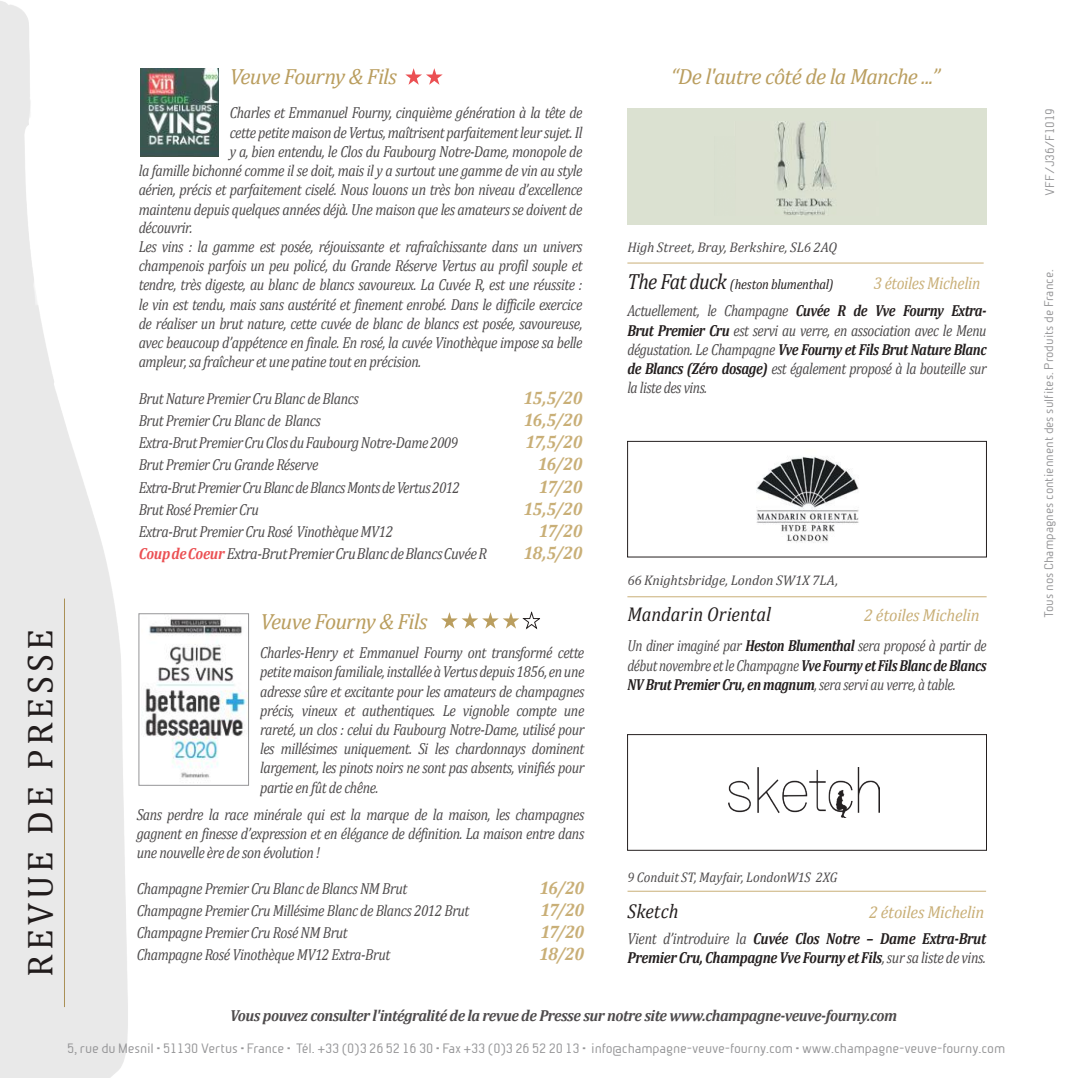
<style>
.page{position:relative;width:1078px;height:1078px;background:#fff}
.page>*{position:absolute;margin:0;border:0;box-sizing:border-box;transform-origin:0 0}
.t1{font:36px "Cambria";letter-spacing:.115em;color:#241f1f}
.t2{font:italic 22px "Cambria";letter-spacing:-.035em;color:#ba9e5f}
.t3{font:italic 20px "Cambria";color:#241f1f;scale:.92 1}
.t4{font:italic 700 18px "Cambria";letter-spacing:-.03em;color:#c9af77;scale:.96 1}
.t5{font:italic 17.2px "Cambria";letter-spacing:-.015em;color:#c9af77;scale:.96 1}
.t6{font:italic 17.2px "Cambria";letter-spacing:-.015em;color:#c9af77;scale:.9 1}
.t7{font:italic 16px/19.2px "Cambria";letter-spacing:-.03em;color:#4e4b4c;text-align:justify;scale:.87 1}
.t8{font:italic 16px/19.2px "Cambria";letter-spacing:-.03em;color:#4e4b4c;text-align:justify;scale:.85 1}
.t9{font:italic 16px/19.2px "Cambria";letter-spacing:-.03em;color:#4e4b4c;text-align:justify;scale:.83 1}
.t10{font:italic 700 16px/19.2px "Cambria";letter-spacing:-.02em;color:#241f1f;scale:.87 1}
.t11{font:italic 700 16px "Cambria";letter-spacing:-.03em;color:#4e4b4c;scale:.94 1}
.t12{font:italic 16px "Cambria";letter-spacing:-.03em;color:#4e4b4c;scale:.9 1}
.t13{font:italic 14px "Cambria";letter-spacing:-.01em;color:#4e4b4c}
.t14{font:italic 14px "Cambria";letter-spacing:-.01em;color:#4e4b4c;scale:.94 1}
.t15{font:italic 14px "Cambria";letter-spacing:-.02em;color:#241f1f;scale:.9 1}
.t16{font:13px "Beta Sans";letter-spacing:-.01em;color:#969698}
.t17{font:12px "Beta Sans";color:#969698}
.t18{font:12px "Beta Sans";letter-spacing:-.02em;color:#969698}
.s1{font-weight:700;color:#eb5053}
.s2{font-size:22px}
.s3{font-weight:700;color:#241f1f}
.s4{font-weight:400;color:#4e4b4c}
</style>
<div class="page">
<img style="left:141px;top:68px;width:77px;height:88px">
<img style="left:0;top:1px;width:128px;height:1076px">
<svg style="left:405px;top:68px;width:37px;height:17px"></svg>
<img style="left:145px;top:618px;width:102px;height:160px">
<div style="left:139px;top:613px;width:110px;height:172px;border:1px solid #969698"></div>
<svg style="left:441px;top:611px;width:99px;height:18px"></svg>
<div style="left:627px;top:108px;width:359px;height:116px;background:#dbe1d1"></div>
<img style="left:776px;top:121px;width:57px;height:94px">
<hr style="left:627px;top:262px;width:356px;height:1px;background:#c9af77">
<img style="left:756px;top:456px;width:103px;height:87px">
<div style="left:627px;top:441px;width:359px;height:116px;border:1px solid #241f1f"></div>
<hr style="left:627px;top:596px;width:359px;height:1px;background:#c9af77">
<img style="left:728px;top:767px;width:151px;height:49px">
<div style="left:627px;top:734px;width:359px;height:116px;border:1px solid #241f1f"></div>
<hr style="left:627px;top:890px;width:358px;height:1px;background:#c9af77">
<h1 class="t1" style="left:18px;top:976px;width:349px;rotate:-90deg">REVUE DE PRESSE</h1>
<h2 class="t2" style="left:230px;top:61px;width:169px">Veuve Fourny &amp; Fils</h2>
<p class="t7" style="left:230px;top:102px;width:407px">Charles et Emmanuel Fourny, cinquième génération à la tête de</p>
<p class="t7" style="left:230px;top:122px;width:407px">cette petite maison de Vertus, maîtrisent parfaitement leur sujet. Il</p>
<p class="t7" style="left:230px;top:141px;width:407px">y a, bien entendu, le Clos du Faubourg Notre-Dame, monopole de</p>
<p class="t7" style="left:139px;top:160px;width:511px">la famille bichonné comme il se doit, mais il y a surtout une gamme de vin au style</p>
<p class="t7" style="left:139px;top:180px;width:511px">aérien, précis et parfaitement ciselé. Nous louons un très bon niveau d’excellence</p>
<p class="t7" style="left:139px;top:199px;width:511px">maintenu depuis quelques années déjà. Une maison que les amateurs se doivent de</p>
<p class="t7" style="left:139px;top:217px;width:63px">découvrir.</p>
<p class="t7" style="left:139px;top:236px;width:511px">Les vins : la gamme est posée, réjouissante et rafraîchissante dans un univers</p>
<p class="t7" style="left:139px;top:255px;width:511px">champenois parfois un peu policé, du Grande Réserve Vertus au profil souple et</p>
<p class="t7" style="left:139px;top:274px;width:511px">tendre, très digeste, au blanc de blancs savoureux. La Cuvée R, est une réussite :</p>
<p class="t7" style="left:139px;top:294px;width:511px">le vin est tendu, mais sans austérité et finement enrobé. Dans le difficile exercice</p>
<p class="t7" style="left:139px;top:313px;width:511px">de réaliser un brut nature, cette cuvée de blanc de blancs est posée, savoureuse,</p>
<p class="t7" style="left:139px;top:332px;width:511px">avec beaucoup d’appétence en finale. En rosé, la cuvée Vinothèque impose sa belle</p>
<p class="t7" style="left:139px;top:351px;width:326px">ampleur, sa fraîcheur et une patine tout en précision.</p>
<p class="t7" style="left:139px;top:388px;width:254px">Brut Nature Premier Cru Blanc de Blancs</p>
<p class="t4" style="left:523px;top:385px;width:63px">15,5/20</p>
<p class="t7" style="left:139px;top:410px;width:211px">Brut Premier Cru Blanc de Blancs</p>
<p class="t4" style="left:523px;top:407px;width:63px">16,5/20</p>
<p class="t7" style="left:139px;top:432px;width:368px">Extra-Brut Premier Cru Clos du Faubourg Notre-Dame 2009</p>
<p class="t4" style="left:525px;top:429px;width:61px">17,5/20</p>
<p class="t7" style="left:139px;top:454px;width:208px">Brut Premier Cru Grande Réserve</p>
<p class="t4" style="left:537px;top:451px;width:48px">16/20</p>
<p class="t7" style="left:139px;top:476px;width:370px">Extra-Brut Premier Cru Blanc de Blancs Monts de Vertus 2012</p>
<p class="t4" style="left:538px;top:473px;width:47px">17/20</p>
<p class="t7" style="left:139px;top:498px;width:140px">Brut Rosé Premier Cru</p>
<p class="t4" style="left:523px;top:495px;width:63px">15,5/20</p>
<p class="t7" style="left:139px;top:520px;width:294px">Extra-Brut Premier Cru Rosé Vinothèque MV12</p>
<p class="t4" style="left:538px;top:517px;width:47px">17/20</p>
<p class="t12" style="left:139px;top:541px;width:388px"><span class="s1">Coup de Coeur</span> Extra-Brut Premier Cru Blanc de Blancs Cuvée R</p>
<p class="t4" style="left:523px;top:539px;width:63px">18,5/20</p>
<h2 class="t2" style="left:260px;top:605px;width:169px">Veuve Fourny &amp; Fils</h2>
<p class="t7" style="left:260px;top:642px;width:374px">Charles-Henry et Emmanuel Fourny ont transformé cette petite maison familiale, installée à Vertus depuis 1856, en une adresse sûre et excitante pour les amateurs de champagnes précis, vineux et authentiques. Le vignoble compte une rareté, un clos : celui du Faubourg Notre-Dame, utilisé pour les millésimes uniquement. Si les chardonnays dominent largement, les pinots noirs ne sont pas absents, vinifiés pour partie en fût de chêne.</p>
<p class="t7" style="left:137px;top:803px;width:516px">Sans perdre la race minérale qui est la marque de la maison, les champagnes gagnent en finesse d’expression et en élégance de définition. La maison entre dans une nouvelle ère de son évolution !</p>
<p class="t7" style="left:137px;top:878px;width:312px">Champagne Premier Cru Blanc de Blancs NM Brut</p>
<p class="t4" style="left:539px;top:875px;width:48px">16/20</p>
<p class="t7" style="left:137px;top:900px;width:384px">Champagne Premier Cru Millésime Blanc de Blancs 2012 Brut</p>
<p class="t4" style="left:540px;top:897px;width:47px">17/20</p>
<p class="t7" style="left:137px;top:922px;width:244px">Champagne Premier Cru Rosé NM Brut</p>
<p class="t4" style="left:540px;top:919px;width:47px">17/20</p>
<p class="t7" style="left:137px;top:944px;width:293px">Champagne Rosé Vinothèque MV12 Extra-Brut</p>
<p class="t4" style="left:539px;top:941px;width:49px">18/20</p>
<h2 class="t2" style="left:670px;top:61px;width:271px">“De l'autre côté de la Manche ...”</h2>
<p class="t13" style="left:627px;top:237px;width:211px">High Street, Bray, Berkshire, SL6 2AQ</p>
<p class="t15" style="left:627px;top:274px;width:230px"><span class="s2">The Fat duck</span> (heston blumenthal)</p>
<p class="t6" style="left:873px;top:271px;width:120px">3 étoiles Michelin</p>
<p class="t8" style="left:627px;top:300px;width:424px">Actuellement, le Champagne <span class="s3">Cuvée R de Vve Fourny Extra-Brut Premier Cru</span> est servi au verre, en association avec le Menu dégustation. Le Champagne <span class="s3">Vve Fourny et Fils Brut Nature Blanc de Blancs (Zéro dosage)</span> est également proposé à la bouteille sur la liste des vins.</p>
<p class="t13" style="left:627px;top:570px;width:212px">66 Knightsbridge, London SW1X 7LA,</p>
<p class="t3" style="left:627px;top:600px;width:157px">Mandarin Oriental</p>
<p class="t5" style="left:864px;top:603px;width:122px">2 étoiles Michelin</p>
<p class="t9" style="left:627px;top:635px;width:434px">Un diner imaginé par <span class="s3">Heston Blumenthal</span> sera proposé à partir de début novembre et le Champagne <span class="s3">Vve Fourny et Fils Blanc de Blancs NV Brut Premier Cru, en magnum</span>, sera servi au verre, à table.</p>
<p class="t14" style="left:627px;top:866px;width:225px">9 Conduit ST, Mayfair, LondonW1S 2XG</p>
<p class="t3" style="left:627px;top:896px;width:57px">Sketch</p>
<p class="t5" style="left:868px;top:899px;width:122px">2 étoiles Michelin</p>
<p class="t10" style="left:627px;top:927px;width:414px"><span class="s4">Vient d’introduire la</span> Cuvée Clos Notre – Dame Extra-Brut<br>Premier Cru, Champagne Vve Fourny et Fils<span class="s4">, sur sa liste de vins.</span></p>
<p class="t11" style="left:230px;top:1004px;width:710px">Vous pouvez consulter l'intégralité de la revue de Presse sur notre site www.champagne-veuve-fourny.com</p>
<p class="t16" style="left:67px;top:1040px;width:939px">5, rue du Mesnil • 51130 Vertus • France • Tél. +33 (0)3 26 52 16 30 • Fax +33 (0)3 26 52 20 13 • info@champagne-veuve-fourny.com • www.champagne-veuve-fourny.com</p>
<p class="t18" style="left:1042px;top:196px;width:89px;rotate:-90deg">VFF/J36/F1019</p>
<p class="t17" style="left:1041px;top:617px;width:350px;rotate:-90deg">Tous nos Champagnes contiennent des sulfites. Produits de France.</p>
</div>
